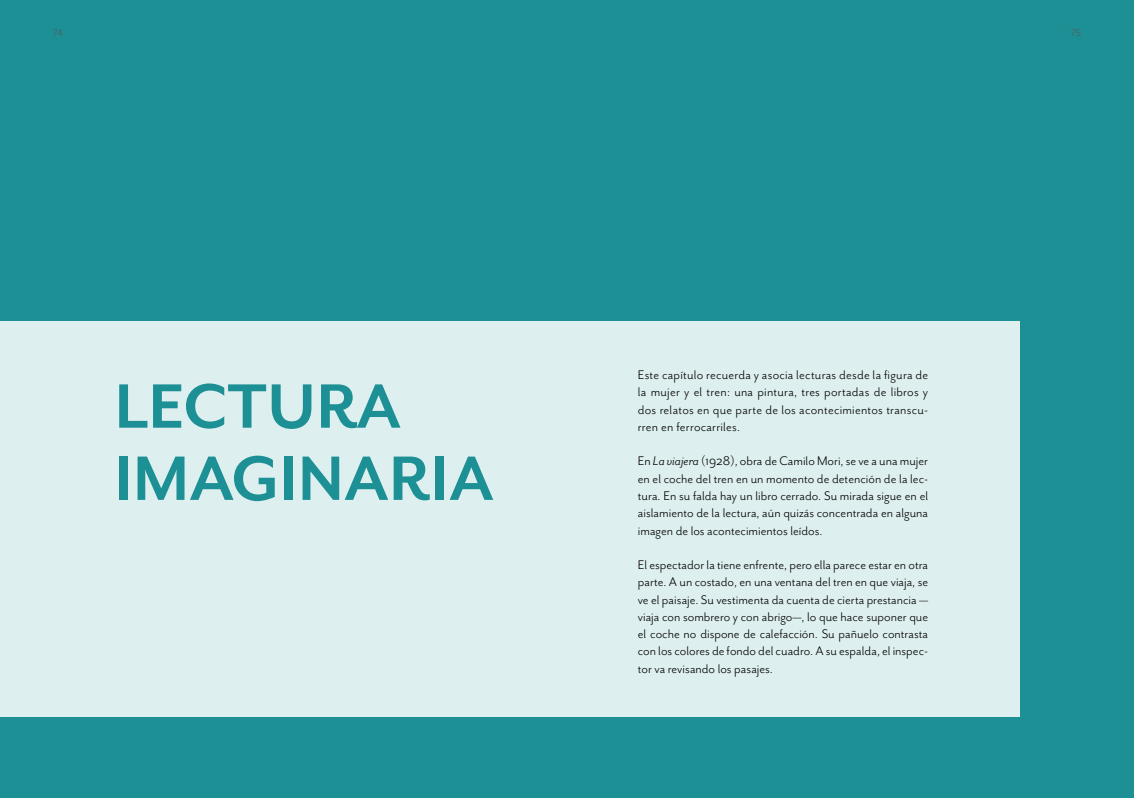
<style>
.page{position:relative;width:1134px;height:798px;background:#fff}
.page>*{position:absolute;margin:0;border:0;box-sizing:border-box;transform-origin:0 0}
.t1{font:700 72.12px/72.1px "Mr Eaves San OT";color:#1c9095}
.t2{font:14.38px/17.2px "Mr Eaves San OT";color:#000;text-align:justify}
.t3{font:11.25px "Mr Eaves Mod OT";color:#58595b}
.s1{font-style:italic}
</style>
<div class="page">
<div style="left:0;top:0;width:1134px;height:797px;background:#1c9095"></div>
<div style="left:0;top:321px;width:1019px;height:395px;background:#deeff0"></div>
<p class="t3" style="left:53px;top:27px;width:11px">74</p>
<p class="t3" style="left:1071px;top:27px;width:12px">75</p>
<h1 class="t1" style="left:114px;top:370px;width:381px">LECTURA<br>IMAGINARIA</h1>
<p class="t2" style="left:638px;top:366px;width:292px">Este capítulo recuerda y asocia lecturas desde la figura de la mujer y el tren: una pintura, tres portadas de libros y dos relatos en que parte de los acontecimientos transcu&shy;rren en ferrocarriles.</p>
<p class="t2" style="left:638px;top:452px;width:292px">En <span class="s1">La viajera</span> (1928), obra de Camilo Mori, se ve a una mujer en el coche del tren en un momento de detención de la lec&shy;tura. En su falda hay un libro cerrado. Su mirada sigue en el aislamiento de la lectura, aún quizás concentrada en alguna imagen de los acontecimientos leídos.</p>
<p class="t2" style="left:638px;top:556px;width:292px">El espectador la tiene enfrente, pero ella parece estar en otra parte. A un costado, en una ventana del tren en que viaja, se ve el paisaje. Su vestimenta da cuenta de cierta prestancia — viaja con sombrero y con abrigo—, lo que hace suponer que el coche no dispone de calefacción. Su pañuelo contrasta con los colores de fondo del cuadro. A su espalda, el inspec&shy;tor va revisando los pasajes.</p>
</div>
